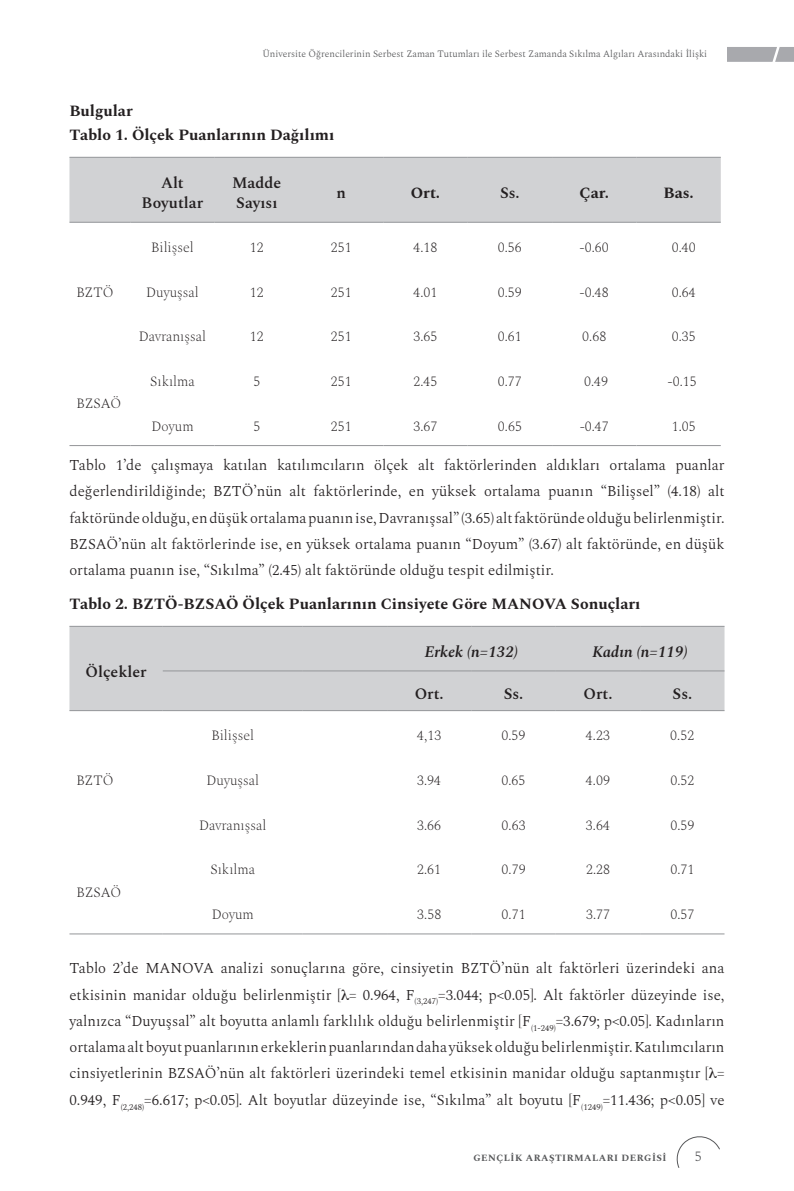
<style>
.page{position:relative;width:794px;height:1191px;background:#fff}
.page>*{position:absolute;margin:0;border:0;box-sizing:border-box;transform-origin:0 0}
.t1{font:700 15.75px/24.2px "Spectral";color:#231f20}
.t2{font:600 15.75px/19.2px "Spectral";color:#231f20;text-align:center}
.t3{font:italic 600 15.75px "Spectral";color:#231f20}
.t4{font:300 14.88px/26.2px "Spectral";color:#231f20;text-align:justify}
.t5{font:200 14px "Spectral";color:#231f20}
.t6{font:300 14px "Spectral";color:#57585a}
.t7{font:300 9.62px "Spectral";color:#57585a}
.t8{font:700 9.62px "Spectral";letter-spacing:.05em;color:#57585a}
</style>
<div class="page">
<svg style="left:727px;top:47px;width:67px;height:15px"></svg>
<svg style="left:676px;top:1136px;width:44px;height:32px"></svg>
<div style="left:69px;top:158px;width:652px;height:64px;background:#d1d2d4"></div>
<hr style="left:69px;top:157px;width:61px;height:1px;background:#939598">
<hr style="left:130px;top:157px;width:85px;height:1px;background:#939598">
<hr style="left:215px;top:157px;width:84px;height:1px;background:#939598">
<hr style="left:299px;top:157px;width:84px;height:1px;background:#939598">
<hr style="left:383px;top:157px;width:85px;height:1px;background:#939598">
<hr style="left:468px;top:157px;width:84px;height:1px;background:#939598">
<hr style="left:552px;top:157px;width:84px;height:1px;background:#939598">
<hr style="left:636px;top:157px;width:85px;height:1px;background:#939598">
<hr style="left:69px;top:222px;width:61px;height:1px;background:#939598">
<hr style="left:130px;top:222px;width:85px;height:1px;background:#939598">
<hr style="left:215px;top:222px;width:84px;height:1px;background:#939598">
<hr style="left:299px;top:222px;width:84px;height:1px;background:#939598">
<hr style="left:383px;top:222px;width:85px;height:1px;background:#939598">
<hr style="left:468px;top:222px;width:84px;height:1px;background:#939598">
<hr style="left:552px;top:222px;width:84px;height:1px;background:#939598">
<hr style="left:636px;top:222px;width:85px;height:1px;background:#939598">
<hr style="left:69px;top:445px;width:61px;height:1px;background:#939598">
<hr style="left:130px;top:445px;width:85px;height:1px;background:#939598">
<hr style="left:215px;top:445px;width:84px;height:1px;background:#939598">
<hr style="left:299px;top:445px;width:84px;height:1px;background:#939598">
<hr style="left:383px;top:445px;width:85px;height:1px;background:#939598">
<hr style="left:468px;top:445px;width:84px;height:1px;background:#939598">
<hr style="left:552px;top:445px;width:84px;height:1px;background:#939598">
<hr style="left:636px;top:445px;width:85px;height:1px;background:#939598">
<div style="left:69px;top:627px;width:655px;height:83px;background:#d1d2d4"></div>
<hr style="left:69px;top:626px;width:94px;height:1px;background:#939598">
<hr style="left:163px;top:626px;width:140px;height:1px;background:#939598">
<hr style="left:303px;top:626px;width:84px;height:1px;background:#939598">
<hr style="left:387px;top:626px;width:84px;height:1px;background:#939598">
<hr style="left:471px;top:626px;width:85px;height:1px;background:#939598">
<hr style="left:556px;top:626px;width:84px;height:1px;background:#939598">
<hr style="left:640px;top:626px;width:84px;height:1px;background:#939598">
<hr style="left:163px;top:670px;width:140px;height:1px;background:#939598">
<hr style="left:303px;top:670px;width:84px;height:1px;background:#939598">
<hr style="left:387px;top:670px;width:84px;height:1px;background:#939598">
<hr style="left:471px;top:670px;width:85px;height:1px;background:#939598">
<hr style="left:556px;top:670px;width:84px;height:1px;background:#939598">
<hr style="left:640px;top:670px;width:84px;height:1px;background:#939598">
<hr style="left:69px;top:710px;width:94px;height:1px;background:#939598">
<hr style="left:163px;top:710px;width:140px;height:1px;background:#939598">
<hr style="left:303px;top:710px;width:84px;height:1px;background:#939598">
<hr style="left:387px;top:710px;width:84px;height:1px;background:#939598">
<hr style="left:471px;top:710px;width:85px;height:1px;background:#939598">
<hr style="left:556px;top:710px;width:84px;height:1px;background:#939598">
<hr style="left:640px;top:710px;width:84px;height:1px;background:#939598">
<hr style="left:69px;top:933px;width:94px;height:1px;background:#939598">
<hr style="left:163px;top:933px;width:140px;height:1px;background:#939598">
<hr style="left:303px;top:933px;width:84px;height:1px;background:#939598">
<hr style="left:387px;top:933px;width:84px;height:1px;background:#939598">
<hr style="left:471px;top:933px;width:85px;height:1px;background:#939598">
<hr style="left:556px;top:933px;width:84px;height:1px;background:#939598">
<hr style="left:640px;top:933px;width:84px;height:1px;background:#939598">
<p class="t7" style="left:262px;top:47px;width:446px">Üniversite Öğrencilerinin Serbest Zaman Tutumları ile Serbest Zamanda Sıkılma Algıları Arasındaki İlişki</p>
<p class="t1" style="left:69px;top:97px;width:266px">Bulgular<br>Tablo 1. Ölçek Puanlarının Dağılımı</p>
<p class="t2" style="left:142px;top:172px;width:63px">Alt<br>Boyutlar</p>
<p class="t2" style="left:232px;top:172px;width:51px;text-align:left">Madde<br>Sayısı</p>
<p class="t2" style="left:336px;top:182px;width:11px">n</p>
<p class="t1" style="left:411px;top:180px;width:31px">Ort.</p>
<p class="t2" style="left:500px;top:182px;width:21px">Ss.</p>
<p class="t1" style="left:579px;top:180px;width:31px">Çar.</p>
<p class="t1" style="left:663px;top:180px;width:32px">Bas.</p>
<p class="t5" style="left:76px;top:282px;width:38px">BZTÖ</p>
<p class="t5" style="left:151px;top:237px;width:44px">Bilişsel</p>
<p class="t5" style="left:250px;top:237px;width:15px">12</p>
<p class="t5" style="left:331px;top:237px;width:22px">251</p>
<p class="t5" style="left:413px;top:237px;width:26px">4.18</p>
<p class="t5" style="left:498px;top:237px;width:26px">0.56</p>
<p class="t5" style="left:579px;top:237px;width:31px">-0.60</p>
<p class="t5" style="left:672px;top:237px;width:26px">0.40</p>
<p class="t5" style="left:146px;top:282px;width:54px">Duyuşsal</p>
<p class="t5" style="left:250px;top:282px;width:15px">12</p>
<p class="t5" style="left:331px;top:282px;width:22px">251</p>
<p class="t5" style="left:413px;top:282px;width:26px">4.01</p>
<p class="t5" style="left:498px;top:282px;width:26px">0.59</p>
<p class="t5" style="left:579px;top:282px;width:31px">-0.48</p>
<p class="t5" style="left:672px;top:282px;width:26px">0.64</p>
<p class="t5" style="left:139px;top:326px;width:69px">Davranışsal</p>
<p class="t5" style="left:250px;top:326px;width:15px">12</p>
<p class="t5" style="left:331px;top:326px;width:22px">251</p>
<p class="t5" style="left:413px;top:326px;width:26px">3.65</p>
<p class="t5" style="left:498px;top:326px;width:26px">0.61</p>
<p class="t5" style="left:582px;top:326px;width:26px">0.68</p>
<p class="t5" style="left:672px;top:326px;width:26px">0.35</p>
<p class="t5" style="left:150px;top:371px;width:46px">Sıkılma</p>
<p class="t5" style="left:253px;top:371px;width:8px">5</p>
<p class="t5" style="left:331px;top:371px;width:22px">251</p>
<p class="t5" style="left:413px;top:371px;width:26px">2.45</p>
<p class="t5" style="left:498px;top:371px;width:26px">0.77</p>
<p class="t5" style="left:584px;top:371px;width:26px">0.49</p>
<p class="t5" style="left:667px;top:371px;width:31px">-0.15</p>
<p class="t5" style="left:151px;top:416px;width:44px">Doyum</p>
<p class="t5" style="left:253px;top:416px;width:8px">5</p>
<p class="t5" style="left:331px;top:416px;width:22px">251</p>
<p class="t5" style="left:413px;top:416px;width:26px">3.67</p>
<p class="t5" style="left:498px;top:416px;width:26px">0.65</p>
<p class="t5" style="left:579px;top:416px;width:31px">-0.47</p>
<p class="t5" style="left:672px;top:416px;width:26px">1.05</p>
<p class="t4" style="left:69px;top:451px;width:656px">Tablo 1’de çalışmaya katılan katılımcıların ölçek alt faktörlerinden aldıkları ortalama puanlar değerlendirildiğinde; BZTÖ’nün alt faktörlerinde, en yüksek ortalama puanın “Bilişsel” (4.18) alt faktöründe olduğu, en düşük ortalama puanın ise, Davranışsal” (3.65) alt faktöründe olduğu belirlenmiştir.<br>BZSAÖ’nün alt faktörlerinde ise, en yüksek ortalama puanın “Doyum” (3.67) alt faktöründe, en düşük ortalama puanın ise, “Sıkılma” (2.45) alt faktöründe olduğu tespit edilmiştir.</p>
<p class="t1" style="left:69px;top:591px;width:572px">Tablo 2. BZTÖ-BZSAÖ Ölçek Puanlarının Cinsiyete Göre MANOVA Sonuçları</p>
<p class="t5" style="left:77px;top:393px;width:46px">BZSAÖ</p>
<p class="t2" style="left:86px;top:661px;width:62px">Ölçekler</p>
<p class="t5" style="left:76px;top:770px;width:38px">BZTÖ</p>
<p class="t3" style="left:425px;top:640px;width:95px">Erkek (n=132)</p>
<p class="t3" style="left:592px;top:640px;width:97px">Kadın (n=119)</p>
<p class="t2" style="left:415px;top:683px;width:30px">Ort.</p>
<p class="t2" style="left:504px;top:683px;width:21px">Ss.</p>
<p class="t2" style="left:583px;top:683px;width:30px">Ort.</p>
<p class="t2" style="left:672px;top:683px;width:21px">Ss.</p>
<p class="t5" style="left:211px;top:725px;width:44px">Bilişsel</p>
<p class="t5" style="left:417px;top:725px;width:26px">4,13</p>
<p class="t5" style="left:501px;top:725px;width:26px">0.59</p>
<p class="t5" style="left:586px;top:725px;width:26px">4.23</p>
<p class="t5" style="left:670px;top:725px;width:26px">0.52</p>
<p class="t5" style="left:206px;top:770px;width:54px">Duyuşsal</p>
<p class="t5" style="left:417px;top:770px;width:26px">3.94</p>
<p class="t5" style="left:501px;top:770px;width:26px">0.65</p>
<p class="t5" style="left:586px;top:770px;width:26px">4.09</p>
<p class="t5" style="left:670px;top:770px;width:26px">0.52</p>
<p class="t5" style="left:199px;top:815px;width:69px">Davranışsal</p>
<p class="t5" style="left:417px;top:815px;width:26px">3.66</p>
<p class="t5" style="left:501px;top:815px;width:26px">0.63</p>
<p class="t5" style="left:586px;top:815px;width:26px">3.64</p>
<p class="t5" style="left:670px;top:815px;width:26px">0.59</p>
<p class="t5" style="left:210px;top:859px;width:46px">Sıkılma</p>
<p class="t5" style="left:417px;top:859px;width:26px">2.61</p>
<p class="t5" style="left:501px;top:859px;width:26px">0.79</p>
<p class="t5" style="left:586px;top:859px;width:26px">2.28</p>
<p class="t5" style="left:670px;top:859px;width:26px">0.71</p>
<p class="t5" style="left:212px;top:904px;width:44px">Doyum</p>
<p class="t5" style="left:417px;top:904px;width:26px">3.58</p>
<p class="t5" style="left:501px;top:904px;width:26px">0.71</p>
<p class="t5" style="left:586px;top:904px;width:26px">3.77</p>
<p class="t5" style="left:670px;top:904px;width:26px">0.57</p>
<p class="t4" style="left:69px;top:954px;width:656px">Tablo 2’de MANOVA analizi sonuçlarına göre, cinsiyetin BZTÖ’nün alt faktörleri üzerindeki ana etkisinin manidar olduğu belirlenmiştir [ = 0.964, F<sub>(3,247)</sub>=3.044; p&lt;0.05]. Alt faktörler düzeyinde ise, yalnızca “Duyuşsal” alt boyutta anlamlı farklılık olduğu belirlenmiştir [F<sub>(1-249)</sub>=3.679; p&lt;0.05]. Kadınların ortalama alt boyut puanlarının erkeklerin puanlarından daha yüksek olduğu belirlenmiştir. Katılımcıların cinsiyetlerinin BZSAÖ’nün alt faktörleri üzerindeki temel etkisinin manidar olduğu saptanmıştır [ = 0.949, F<sub>(2,248)</sub>=6.617; p&lt;0.05]. Alt boyutlar düzeyinde ise, “Sıkılma” alt boyutu [F<sub>(1249)</sub>=11.436; p&lt;0.05] ve</p>
<p class="t5" style="left:76px;top:882px;width:46px">BZSAÖ</p>
<p class="t8" style="left:473px;top:1150px;width:194px">GENÇLİK ARAŞTIRMALARI DERGİSİ</p>
<p class="t6" style="left:695px;top:1146px;width:8px">5</p>
</div>
